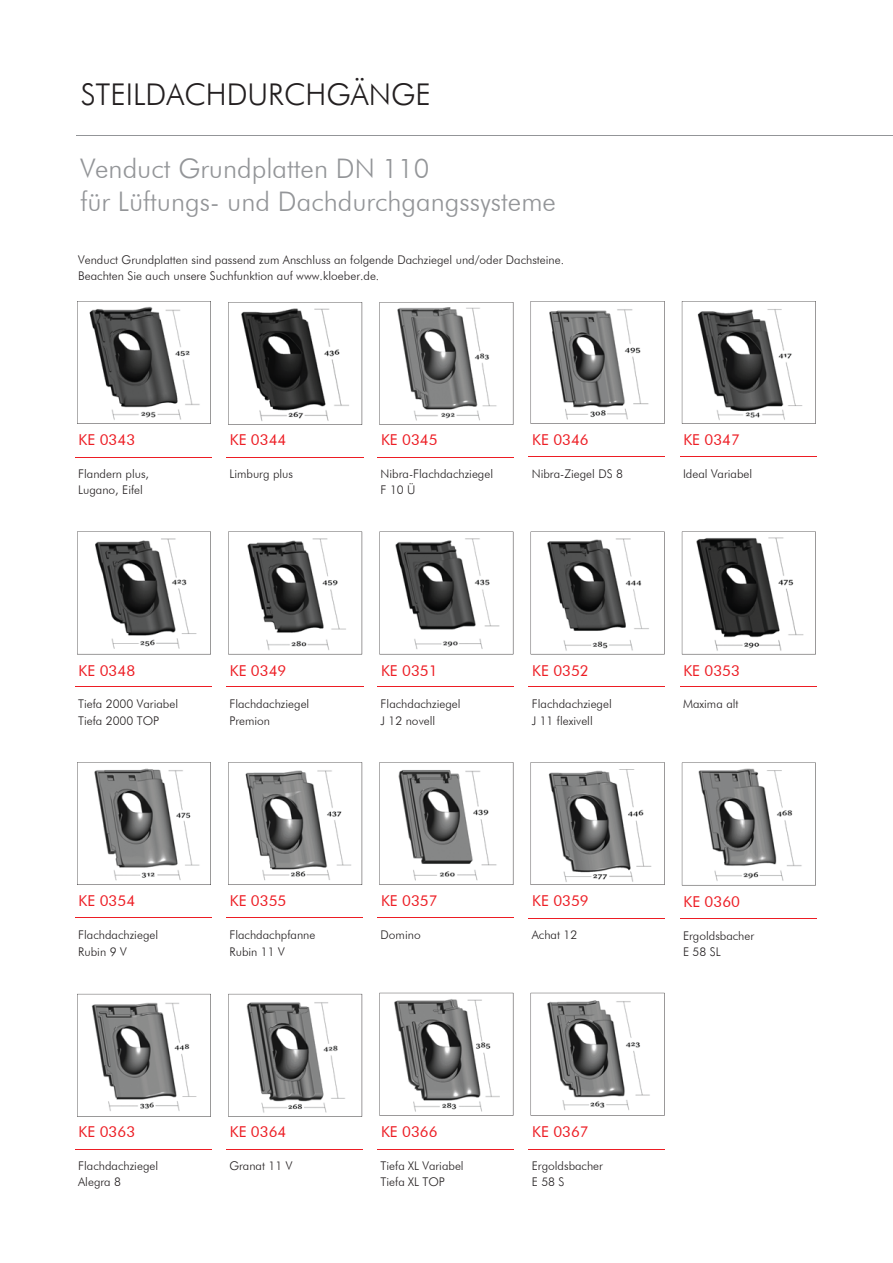
<style>
.page{position:relative;width:893px;height:1263px;background:#fff}
.page>*{position:absolute;margin:0;border:0;box-sizing:border-box;transform-origin:0 0}
.t1{font:300 30px "Futura BT";color:#231f20}
.t2{font:300 27px/33px "Futura BT";color:#939598}
.t3{font:15px "Futura BT";color:#ed1d24}
.t4{font:300 12px/15.8px "Futura BT";color:#231f20}
</style>
<div class="page">
<svg style="left:77px;top:301px;width:134px;height:123px"></svg>
<svg style="left:228px;top:302px;width:134px;height:123px"></svg>
<svg style="left:379px;top:302px;width:134px;height:123px"></svg>
<svg style="left:531px;top:301px;width:134px;height:123px"></svg>
<svg style="left:682px;top:301px;width:134px;height:123px"></svg>
<svg style="left:77px;top:532px;width:134px;height:122px"></svg>
<svg style="left:228px;top:532px;width:134px;height:122px"></svg>
<svg style="left:379px;top:532px;width:134px;height:122px"></svg>
<svg style="left:531px;top:532px;width:134px;height:122px"></svg>
<svg style="left:682px;top:532px;width:134px;height:122px"></svg>
<svg style="left:77px;top:762px;width:134px;height:123px"></svg>
<svg style="left:228px;top:762px;width:134px;height:123px"></svg>
<svg style="left:379px;top:762px;width:134px;height:123px"></svg>
<svg style="left:531px;top:762px;width:134px;height:123px"></svg>
<svg style="left:77px;top:994px;width:134px;height:123px"></svg>
<svg style="left:228px;top:994px;width:134px;height:123px"></svg>
<svg style="left:379px;top:993px;width:134px;height:122px"></svg>
<svg style="left:531px;top:993px;width:134px;height:122px"></svg>
<hr style="left:77px;top:135px;width:816px;height:1px;background:#939598">
<hr style="left:226px;top:457px;width:138px;height:1px;background:#ed1d24">
<hr style="left:226px;top:687px;width:138px;height:1px;background:#ed1d24">
<hr style="left:680px;top:456px;width:137px;height:1px;background:#ed1d24">
<hr style="left:75px;top:457px;width:137px;height:1px;background:#ed1d24">
<hr style="left:377px;top:457px;width:137px;height:1px;background:#ed1d24">
<hr style="left:529px;top:456px;width:136px;height:1px;background:#ed1d24">
<hr style="left:75px;top:687px;width:137px;height:1px;background:#ed1d24">
<hr style="left:377px;top:687px;width:137px;height:1px;background:#ed1d24">
<hr style="left:529px;top:687px;width:136px;height:1px;background:#ed1d24">
<hr style="left:680px;top:687px;width:137px;height:1px;background:#ed1d24">
<hr style="left:75px;top:917px;width:137px;height:1px;background:#ed1d24">
<hr style="left:226px;top:917px;width:137px;height:1px;background:#ed1d24">
<hr style="left:377px;top:917px;width:137px;height:1px;background:#ed1d24">
<hr style="left:529px;top:918px;width:136px;height:1px;background:#ed1d24">
<svg style="left:682px;top:763px;width:134px;height:122px"></svg>
<hr style="left:680px;top:918px;width:137px;height:1px;background:#ed1d24">
<hr style="left:75px;top:1149px;width:137px;height:1px;background:#ed1d24">
<hr style="left:226px;top:1149px;width:137px;height:1px;background:#ed1d24">
<hr style="left:377px;top:1149px;width:137px;height:1px;background:#ed1d24">
<hr style="left:529px;top:1149px;width:136px;height:1px;background:#ed1d24">
<h1 class="t1" style="left:81px;top:76px;width:352px">STEILDACHDURCHGÄNGE</h1>
<h2 class="t2" style="left:80px;top:152px;width:477px">Venduct Grundplatten DN 110<br>für Lüftungs- und Dachdurchgangssysteme</h2>
<p class="t4" style="left:78px;top:252px;width:488px">Venduct Grundplatten sind passend zum Anschluss an folgende Dachziegel und/oder Dachsteine.<br>Beachten Sie auch unsere Suchfunktion auf www.kloeber.de.</p>
<p class="t3" style="left:79px;top:430px;width:58px">KE 0343</p>
<p class="t3" style="left:230px;top:430px;width:58px">KE 0344</p>
<p class="t3" style="left:381px;top:430px;width:58px">KE 0345</p>
<p class="t3" style="left:532px;top:430px;width:58px">KE 0346</p>
<p class="t3" style="left:683px;top:430px;width:58px">KE 0347</p>
<p class="t4" style="left:78px;top:466px;width:72px">Flandern plus,</p>
<p class="t4" style="left:229px;top:466px;width:65px">Limburg plus</p>
<p class="t4" style="left:381px;top:466px;width:114px">Nibra-Flachdachziegel</p>
<p class="t4" style="left:532px;top:466px;width:93px">Nibra-Ziegel DS 8</p>
<p class="t4" style="left:683px;top:466px;width:71px">Ideal Variabel</p>
<p class="t4" style="left:78px;top:482px;width:66px">Lugano, Eifel</p>
<p class="t4" style="left:381px;top:482px;width:36px">F10Ü</p>
<p class="t3" style="left:79px;top:661px;width:58px">KE 0348</p>
<p class="t3" style="left:230px;top:661px;width:58px">KE 0349</p>
<p class="t3" style="left:381px;top:661px;width:58px">KE 0351</p>
<p class="t3" style="left:532px;top:661px;width:58px">KE 0352</p>
<p class="t3" style="left:683px;top:661px;width:58px">KE 0353</p>
<p class="t4" style="left:78px;top:696px;width:101px">Tiefa 2000 Variabel</p>
<p class="t4" style="left:229px;top:696px;width:82px">Flachdachziegel</p>
<p class="t4" style="left:381px;top:696px;width:82px">Flachdachziegel</p>
<p class="t4" style="left:532px;top:696px;width:82px">Flachdachziegel</p>
<p class="t4" style="left:683px;top:696px;width:57px">Maxima alt</p>
<p class="t4" style="left:78px;top:713px;width:83px">Tiefa 2000 TOP</p>
<p class="t4" style="left:229px;top:713px;width:42px">Premion</p>
<p class="t4" style="left:381px;top:713px;width:56px">J 12 novell</p>
<p class="t4" style="left:532px;top:713px;width:62px">J 11 flexivell</p>
<p class="t3" style="left:79px;top:892px;width:58px">KE 0354</p>
<p class="t3" style="left:230px;top:892px;width:58px">KE 0355</p>
<p class="t3" style="left:381px;top:892px;width:58px">KE 0357</p>
<p class="t3" style="left:532px;top:892px;width:58px">KE 0359</p>
<p class="t4" style="left:78px;top:927px;width:82px">Flachdachziegel</p>
<p class="t4" style="left:229px;top:927px;width:88px">Flachdachpfanne</p>
<p class="t4" style="left:381px;top:927px;width:42px">Domino</p>
<p class="t4" style="left:532px;top:927px;width:47px">Achat 12</p>
<p class="t4" style="left:78px;top:943px;width:50px">Rubin 9 V</p>
<p class="t4" style="left:229px;top:943px;width:57px">Rubin 11 V</p>
<p class="t3" style="left:79px;top:1122px;width:58px">KE 0363</p>
<p class="t3" style="left:230px;top:1122px;width:58px">KE 0364</p>
<p class="t3" style="left:381px;top:1122px;width:58px">KE 0366</p>
<p class="t3" style="left:532px;top:1122px;width:58px">KE 0367</p>
<p class="t4" style="left:78px;top:1157px;width:82px">Flachdachziegel</p>
<p class="t4" style="left:229px;top:1157px;width:64px">Granat 11 V</p>
<p class="t4" style="left:381px;top:1157px;width:85px">Tiefa XL Variabel</p>
<p class="t4" style="left:532px;top:1157px;width:73px">Ergoldsbacher</p>
<p class="t4" style="left:78px;top:1174px;width:44px">Alegra 8</p>
<p class="t4" style="left:381px;top:1174px;width:66px">Tiefa XL TOP</p>
<p class="t4" style="left:532px;top:1174px;width:34px">E58S</p>
<p class="t3" style="left:683px;top:892px;width:58px">KE 0360</p>
<p class="t4" style="left:683px;top:927px;width:73px;line-height:16.5px">Ergoldsbacher<br>E 58 SL</p>
</div>
